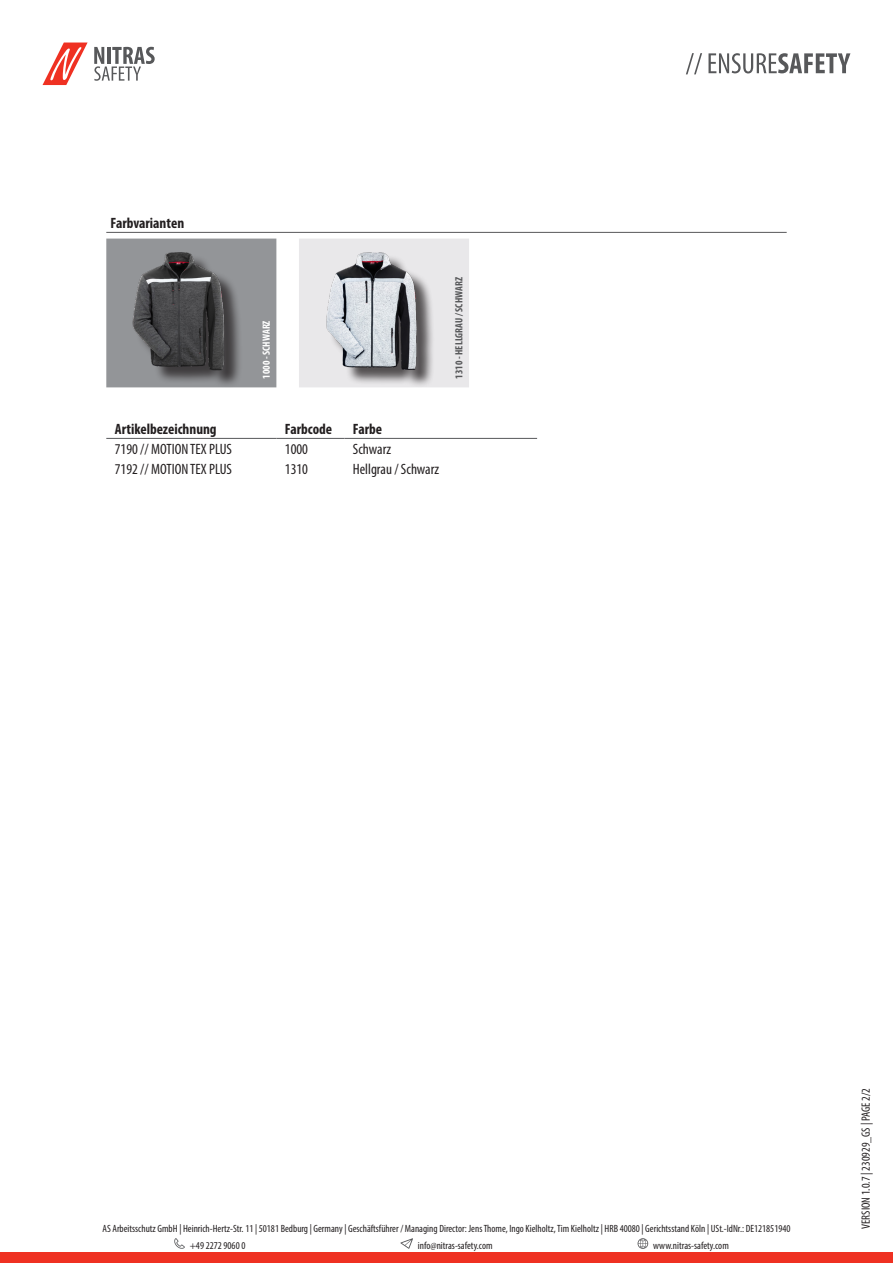
<style>
.page{position:relative;width:893px;height:1263px;background:#fff}
.page>*{position:absolute;margin:0;border:0;box-sizing:border-box;transform-origin:0 0}
.t1{font:condensed 15px "Myriad Pro";color:#231f20}
.t2{font:700 condensed 15px "Myriad Pro";color:#231f20}
.t3{font:condensed 12px "Myriad Pro";color:#231f20}
.t4{font:condensed 10.5px/17px "Myriad Pro";color:#231f20}
.t5{font:700 condensed 10.5px "Myriad Pro";color:#57585a}
.t6{font:700 condensed 10.5px "Myriad Pro";color:#fff}
</style>
<div class="page">
<div style="left:0;top:1252px;width:893px;height:11px;background:#ef3122"></div>
<svg style="left:174px;top:1238px;width:11px;height:11px"></svg>
<svg style="left:400px;top:1238px;width:13px;height:11px"></svg>
<svg style="left:638px;top:1238px;width:10px;height:11px"></svg>
<svg style="left:43px;top:43px;width:45px;height:42px"></svg>
<svg style="left:94px;top:47px;width:61px;height:34px"></svg>
<svg style="left:686px;top:53px;width:16px;height:21px"></svg>
<svg style="left:708px;top:53px;width:142px;height:20px"></svg>
<hr style="left:106px;top:232px;width:681px;height:1px;background:#57585a">
<div style="left:106px;top:239px;width:170px;height:148px;background:#939598"></div>
<div style="left:299px;top:239px;width:170px;height:148px;background:#e9e8ea"></div>
<div style="left:136px;top:255px;width:106px;height:133px;background:#231f20;opacity:.75"></div>
<img style="left:115px;top:247px;width:127px;height:128px">
<div style="left:329px;top:255px;width:105px;height:133px;background:#231f20;opacity:.75"></div>
<img style="left:307px;top:247px;width:128px;height:128px">
<hr style="left:106px;top:438px;width:170px;height:1px;background:#57585a">
<hr style="left:276px;top:438px;width:68px;height:1px;background:#57585a">
<hr style="left:344px;top:438px;width:193px;height:1px;background:#57585a">
<p class="t2" style="left:111px;top:214px;width:75px">Farbvarianten</p>
<p class="t6" style="left:260px;top:379px;width:60px;rotate:-90deg">1000 - SCHWARZ</p>
<p class="t5" style="left:452px;top:379px;width:103px;rotate:-90deg">1310 - HELLGRAU / SCHWARZ</p>
<p class="t2" style="left:115px;top:420px;width:103px">Artikelbezeichnung</p>
<p class="t2" style="left:285px;top:420px;width:49px">Farbcode</p>
<p class="t2" style="left:353px;top:420px;width:31px">Farbe</p>
<p class="t1" style="left:115px;top:440px;width:119px">7190 // MOTION TEX PLUS</p>
<p class="t1" style="left:285px;top:440px;width:25px">1000</p>
<p class="t1" style="left:353px;top:440px;width:40px">Schwarz</p>
<p class="t1" style="left:115px;top:460px;width:119px">7192 // MOTION TEX PLUS</p>
<p class="t1" style="left:285px;top:460px;width:25px">1310</p>
<p class="t1" style="left:353px;top:460px;width:88px">Hellgrau / Schwarz</p>
<p class="t4" style="left:190px;top:1220px;width:602px;text-indent:-87px">AS Arbeitsschutz GmbH | Heinrich-Hertz-Str. 11 | 50181 Bedburg | Germany | Geschäftsführer / Managing Director: Jens Thome, Ingo Kielholtz, Tim Kielholtz | HRB 40080 | Gerichtsstand Köln | USt.-IdNr.: DE121851940 +49 2272 9060 0</p>
<p class="t4" style="left:418px;top:1237px;width:76px">info@nitras-safety.com</p>
<p class="t4" style="left:653px;top:1237px;width:77px">www.nitras-safety.com</p>
<p class="t3" style="left:859px;top:1229px;width:142px;rotate:-90deg">VERSION 1.0.7 | 230929_GS | PAGE 2/2</p>
</div>
